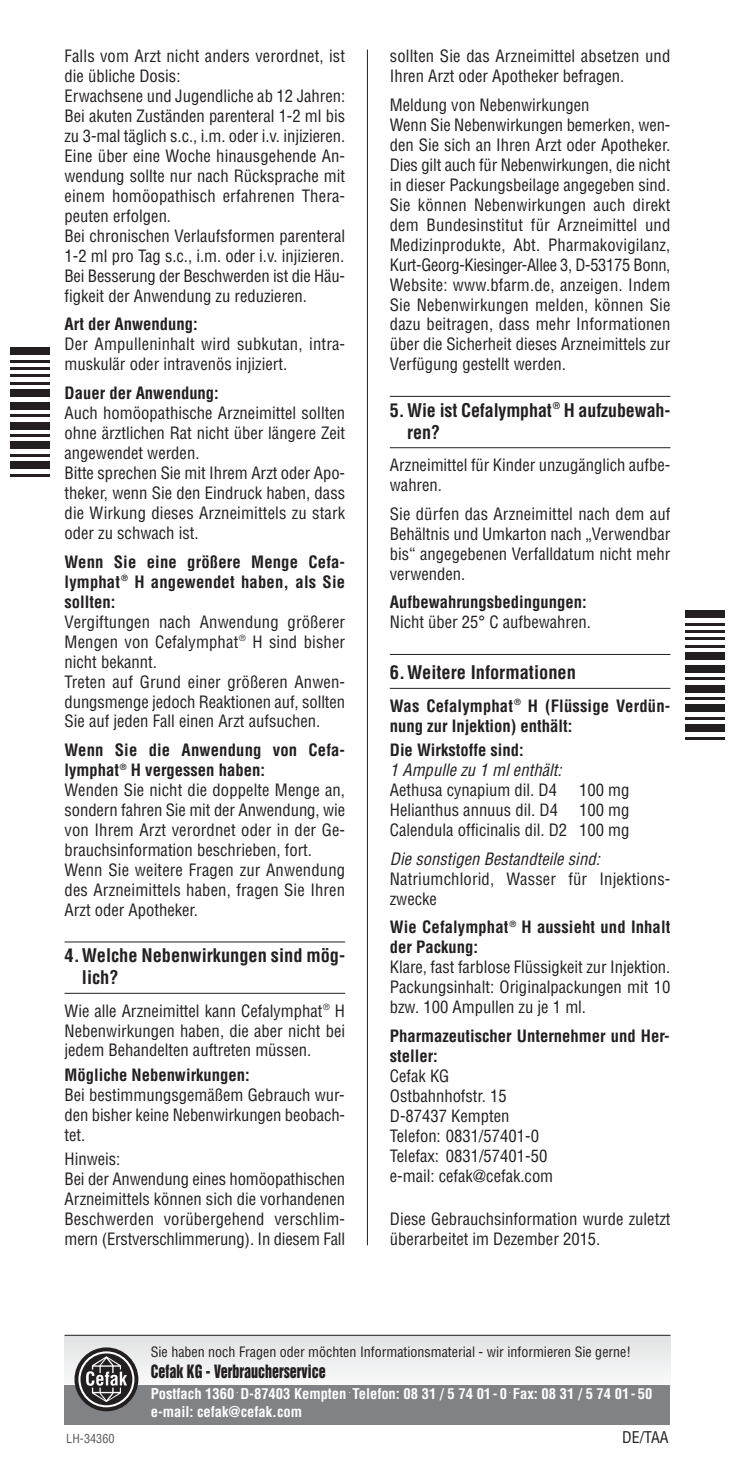
<style>
.page{position:relative;width:735px;height:1474px;background:#fff}
.page>*{position:absolute;margin:0;border:0;box-sizing:border-box;transform-origin:0 0}
.t1{font:700 condensed 18.38px/22.1px "Helvetica";color:#231f20}
.t2{font:16.8px "Helvetica Inserat";color:#231f20;scale:.83 1}
.t3{font:condensed 16.62px/19.9px "Helvetica";color:#231f20}
.t4{font:700 condensed 16.62px/19.9px "Helvetica";color:#231f20}
.t5{font:italic condensed 16.62px "Helvetica";color:#231f20}
.t6{font:condensed 15.75px "Helvetica";color:#231f20}
.t7{font:700 condensed 14.53px/17.5px "Helvetica";color:#fff}
.t8{font:condensed 14px "Helvetica";color:#231f20}
.t9{font:condensed 12.25px "Helvetica";color:#58595b}
.s1{font-weight:700}
</style>
<div class="page">
<hr style="left:367px;top:50px;width:1px;height:1195px;background:#231f20">
<hr style="left:64px;top:941px;width:281px;height:1px;background:#231f20">
<hr style="left:64px;top:993px;width:281px;height:1px;background:#231f20">
<hr style="left:389px;top:396px;width:281px;height:1px;background:#231f20">
<hr style="left:389px;top:447px;width:281px;height:1px;background:#231f20">
<hr style="left:389px;top:654px;width:281px;height:1px;background:#231f20">
<hr style="left:389px;top:688px;width:281px;height:1px;background:#231f20">
<div style="left:64px;top:1334px;width:606px;height:52px;background:#ededee"></div>
<div style="left:64px;top:1384px;width:606px;height:40px;background:#808285"></div>
<svg style="left:77px;top:1349px;width:58px;height:59px"></svg>
<div style="left:74px;top:1347px;width:64px;height:64px;border:4px solid #231f20;border-radius:50%"></div>
<svg style="left:80px;top:1353px;width:52px;height:52px;background:#656263"></svg>
<hr style="left:64px;top:1334px;width:606px;height:1px;background:#231f20">
<div style="left:685px;top:610px;width:39px;height:8px;background:#231f20"></div>
<hr style="left:685px;top:623px;width:39px;height:2px;background:#231f20">
<hr style="left:685px;top:630px;width:39px;height:2px;background:#231f20">
<hr style="left:685px;top:637px;width:39px;height:3px;background:#231f20">
<hr style="left:685px;top:645px;width:39px;height:2px;background:#231f20">
<div style="left:685px;top:652px;width:39px;height:8px;background:#231f20"></div>
<div style="left:685px;top:665px;width:39px;height:7px;background:#231f20"></div>
<hr style="left:685px;top:677px;width:39px;height:3px;background:#231f20">
<div style="left:685px;top:685px;width:39px;height:7px;background:#231f20"></div>
<hr style="left:685px;top:697px;width:39px;height:2px;background:#231f20">
<div style="left:685px;top:704px;width:39px;height:8px;background:#231f20"></div>
<hr style="left:685px;top:717px;width:39px;height:2px;background:#231f20">
<div style="left:685px;top:724px;width:39px;height:8px;background:#231f20"></div>
<hr style="left:685px;top:737px;width:39px;height:2px;background:#231f20">
<div style="left:10px;top:347px;width:40px;height:8px;background:#231f20"></div>
<hr style="left:10px;top:360px;width:40px;height:2px;background:#231f20">
<hr style="left:10px;top:367px;width:40px;height:3px;background:#231f20">
<hr style="left:10px;top:375px;width:40px;height:2px;background:#231f20">
<hr style="left:10px;top:382px;width:40px;height:2px;background:#231f20">
<div style="left:10px;top:389px;width:40px;height:8px;background:#231f20"></div>
<div style="left:10px;top:402px;width:40px;height:7px;background:#231f20"></div>
<hr style="left:10px;top:414px;width:40px;height:3px;background:#231f20">
<div style="left:10px;top:422px;width:40px;height:7px;background:#231f20"></div>
<hr style="left:10px;top:434px;width:40px;height:3px;background:#231f20">
<div style="left:10px;top:441px;width:40px;height:8px;background:#231f20"></div>
<hr style="left:10px;top:454px;width:40px;height:2px;background:#231f20">
<div style="left:10px;top:461px;width:40px;height:8px;background:#231f20"></div>
<hr style="left:10px;top:474px;width:40px;height:2px;background:#231f20">
<p class="t3" style="left:64px;top:47px;width:282px">Falls vom Arzt nicht anders verordnet, ist die übliche Dosis:<br>Erwachsene und Jugendliche ab 12 Jahren:<br>Bei akuten Zuständen parenteral 1-2 ml bis zu 3-mal täglich s.c., i.m. oder i.v. injizieren.<br>Eine über eine Woche hinausgehende An&shy;wendung sollte nur nach Rücksprache mit einem homöopathisch erfahrenen Thera&shy;peuten erfolgen.<br>Bei chronischen Verlaufsformen parenteral 1-2 ml pro Tag s.c., i.m. oder i.v. injizieren.<br>Bei Besserung der Beschwerden ist die Häu&shy;figkeit der Anwendung zu reduzieren.</p>
<p class="t4" style="left:64px;top:316px;width:134px">Art der Anwendung:</p>
<p class="t3" style="left:64px;top:336px;width:282px">Der Ampulleninhalt wird subkutan, intra&shy;muskulär oder intravenös injiziert.</p>
<p class="t4" style="left:64px;top:384px;width:156px">Dauer der Anwendung:</p>
<p class="t3" style="left:64px;top:404px;width:282px">Auch homöopathische Arzneimittel sollten ohne ärztlichen Rat nicht über längere Zeit angewendet werden.<br>Bitte sprechen Sie mit Ihrem Arzt oder Apo&shy;theker, wenn Sie den Eindruck haben, dass die Wirkung dieses Arzneimittels zu stark oder zu schwach ist.</p>
<p class="t4" style="left:64px;top:553px;width:282px;text-align:justify">Wenn Sie eine größere Menge Cefa&shy;lymphat<sup>®</sup> H angewendet haben, als Sie sollten:</p>
<p class="t3" style="left:64px;top:613px;width:282px">Vergiftungen nach Anwendung größerer Mengen von Cefalymphat<sup>®</sup> H sind bisher nicht bekannt.<br>Treten auf Grund einer größeren Anwen&shy;dungsmenge jedoch Reaktionen auf, sollten Sie auf jeden Fall einen Arzt aufsuchen.</p>
<p class="t3" style="left:64px;top:741px;width:282px"><span class="s1">Wenn Sie die Anwendung von Cefa&shy;lymphat</span><sup>®</sup> <span class="s1">H vergessen haben:<br></span>Wenden Sie nicht die doppelte Menge an, sondern fahren Sie mit der Anwendung, wie von Ihrem Arzt verordnet oder in der Ge&shy;brauchsinformation beschrieben, fort.<br>Wenn Sie weitere Fragen zur Anwendung des Arzneimittels haben, fragen Sie Ihren Arzt oder Apotheker.</p>
<p class="t1" style="left:82px;top:946px;width:264px;text-indent:-17px">4.Welche Nebenwirkungen sind mög&shy;lich?</p>
<p class="t3" style="left:64px;top:1001px;width:282px;text-align:justify">Wie alle Arzneimittel kann Cefalymphat<sup>®</sup> H Nebenwirkungen haben, die aber nicht bei jedem Behandelten auftreten müssen.</p>
<p class="t4" style="left:64px;top:1066px;width:187px">Mögliche Nebenwirkungen:</p>
<p class="t3" style="left:64px;top:1086px;width:282px;text-align:justify">Bei bestimmungsgemäßem Gebrauch wur&shy;den bisher keine Nebenwirkungen beobach&shy;tet.</p>
<p class="t3" style="left:64px;top:1150px;width:282px">Hinweis:<br>Bei der Anwendung eines homöopathischen Arzneimittels können sich die vorhandenen Beschwerden vorübergehend verschlim&shy;mern (Erstverschlimmerung). In diesem Fall</p>
<p class="t3" style="left:389px;top:47px;width:282px">sollten Sie das Arzneimittel absetzen und<br>Ihren Arzt oder Apotheker befragen.</p>
<p class="t3" style="left:389px;top:96px;width:282px">Meldung von Nebenwirkungen<br>Wenn Sie Nebenwirkungen bemerken, wen&shy;den Sie sich an Ihren Arzt oder Apotheker.<br>Dies gilt auch für Nebenwirkungen, die nicht in dieser Packungsbeilage angegeben sind.<br>Sie können Nebenwirkungen auch direkt dem Bundesinstitut für Arzneimittel und Medizinprodukte, Abt. Pharmakovigilanz, Kurt-Georg-Kiesinger-Allee 3, D-53175 Bonn, Website: www.bfarm.de, anzeigen. Indem Sie Nebenwirkungen melden, können Sie dazu beitragen, dass mehr Informationen über die Sicherheit dieses Arzneimittels zur Verfügung gestellt werden.</p>
<p class="t1" style="left:407px;top:400px;width:264px;text-indent:-17px">5. Wie ist Cefalymphat<sup>®</sup> H aufzubewah&shy;ren?</p>
<p class="t3" style="left:389px;top:456px;width:282px">Arzneimittel für Kinder unzugänglich aufbe&shy;wahren.</p>
<p class="t3" style="left:389px;top:505px;width:282px;text-align:justify">Sie dürfen das Arzneimittel nach dem auf Behältnis und Umkarton nach „Verwendbar bis“ angegebenen Verfalldatum nicht mehr verwenden.</p>
<p class="t4" style="left:389px;top:594px;width:198px">Aufbewahrungsbedingungen:</p>
<p class="t3" style="left:389px;top:614px;width:202px">Nicht über 25° C aufbewahren.</p>
<p class="t1" style="left:389px;top:663px;width:187px">6.Weitere Informationen</p>
<p class="t4" style="left:389px;top:697px;width:282px">Was Cefalymphat<sup>®</sup> H (Flüssige Verdün&shy;nung zur Injektion) enthält:</p>
<p class="t4" style="left:389px;top:741px;width:135px">Die Wirkstoffe sind:</p>
<p class="t5" style="left:389px;top:763px;width:177px">1 Ampulle zu 1 mlenthält:</p>
<p class="t3" style="left:389px;top:781px;width:169px">Aethusa cynapium dil. D4</p>
<p class="t3" style="left:578px;top:781px;width:52px">100 mg</p>
<p class="t3" style="left:389px;top:801px;width:169px">Helianthus annuus dil. D4</p>
<p class="t3" style="left:389px;top:801px;width:241px;text-align:right">100 mg<br>Calendula officinalis dil. D2 100 mg</p>
<p class="t5" style="left:389px;top:852px;width:215px">Die sonstigen Bestandteile sind:</p>
<p class="t3" style="left:389px;top:870px;width:282px">Natriumchlorid, Wasser für Injektions&shy;zwecke</p>
<p class="t4" style="left:389px;top:918px;width:282px">Wie Cefalymphat<sup>®</sup> H aussieht und Inhalt der Packung:</p>
<p class="t3" style="left:389px;top:958px;width:282px;text-align:justify">Klare, fast farblose Flüssigkeit zur Injektion.<br>Packungsinhalt: Originalpackungen mit 10 bzw. 100 Ampullen zu je 1 ml.</p>
<p class="t4" style="left:389px;top:1027px;width:281px">Pharmazeutischer Unternehmer und Her&shy;steller:</p>
<p class="t3" style="left:389px;top:1067px;width:165px">Cefak KG<br>Ostbahnhofstr. 15<br>D-87437 Kempten<br>Telefon: 0831/57401-0<br>Telefax: 0831/57401-50 e-mail: cefak@cefak.com</p>
<p class="t3" style="left:389px;top:1210px;width:282px">Diese Gebrauchsinformation wurde zuletzt überarbeitet im Dezember 2015.</p>
<p class="t8" style="left:151px;top:1346px;width:481px">Sie haben noch Fragen oder möchten Informationsmaterial - wir informieren Sie gerne!</p>
<p class="t2" style="left:151px;top:1364px;width:212px">Cefak KG - Verbraucherservice</p>
<p class="t7" style="left:151px;top:1386px;width:503px">Postfach 1360 <sup>.</sup> D-87403 Kempten <sup>.</sup> Telefon: 08 31 / 5 74 01- 0 <sup>.</sup> Fax: 08 31 / 5 74 01- 50 e-mail: cefak@cefak.com</p>
<p class="t9" style="left:66px;top:1433px;width:50px">LH-34360</p>
<p class="t6" style="left:622px;top:1430px;width:48px">DE/TAA</p>
</div>
